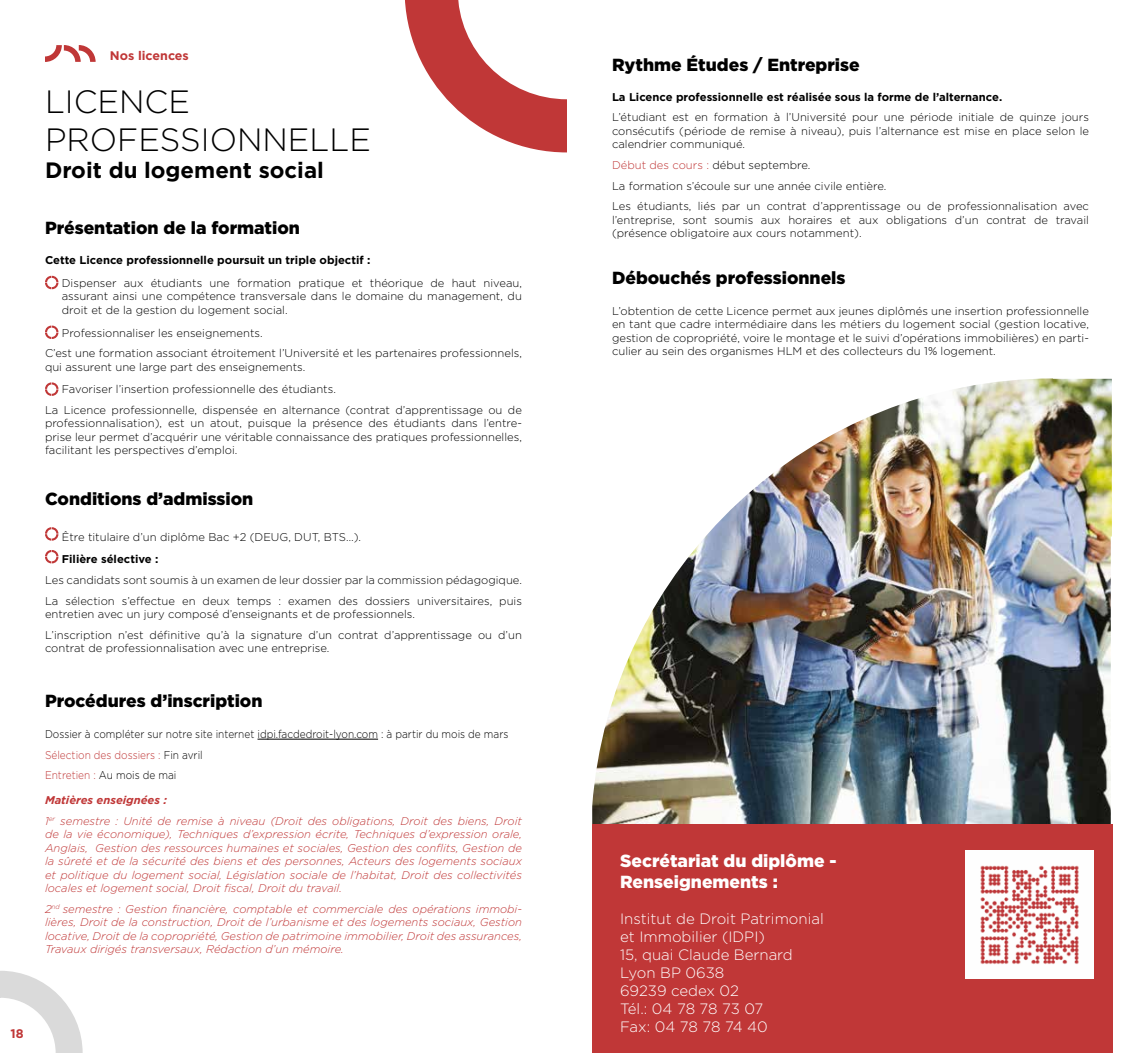
<style>
.page{position:relative;width:1134px;height:1053px;background:#fff}
.page>*{position:absolute;margin:0;border:0;box-sizing:border-box;transform-origin:0 0}
.t1{font:300 32.25px/38.6px "Gotham";color:#000}
.t2{font:700 22.25px "Gotham";color:#000}
.t3{font:900 17.5px "Gotham";color:#000}
.t4{font:900 17.5px/21px "Gotham";color:#fff}
.t5{font:300 15px/18px "Gotham";color:#fff}
.t6{font:700 12.5px "Gotham";color:#c03737}
.t7{font:300 11.25px/13.5px "Gotham";color:#000}
.t8{font:italic 300 11.25px/13.5px "Gotham";color:#c03737;text-align:justify}
.t9{font:300 11.25px/20.6px "Gotham";color:#000;scale:.9 1}
.t10{font:700 11.25px "Gotham";color:#000}
.s1{color:#c03737}
.s2{font-weight:700}
</style>
<div class="page">
<img style="left:592px;top:378px;width:520px;height:446px">
<div style="left:592px;top:824px;width:521px;height:228px;background:#c03737"></div>
<svg style="left:45px;top:45px;width:51px;height:17px"></svg>
<svg style="left:45px;top:276px;width:13px;height:13px"></svg>
<svg style="left:45px;top:325px;width:13px;height:14px"></svg>
<svg style="left:45px;top:382px;width:13px;height:14px"></svg>
<svg style="left:405px;top:0;width:162px;height:152px"></svg>
<svg style="left:45px;top:527px;width:13px;height:13px"></svg>
<svg style="left:45px;top:550px;width:13px;height:13px"></svg>
<hr style="left:257px;top:738px;width:121px;height:1px;background:#000">
<img style="left:966px;top:850px;width:127px;height:128px">
<svg style="left:0;top:971px;width:83px;height:81px"></svg>
<p class="t6" style="left:110px;top:48px;width:81px">Nos licences</p>
<h1 class="t1" style="left:45px;top:81px;width:327px">LICENCE<br>PROFESSIONNELLE</h1>
<h2 class="t2" style="left:45px;top:155px;width:280px">Droit du logement social</h2>
<h3 class="t3" style="left:45px;top:215px;width:256px">Présentation de la formation</h3>
<p class="t10" style="left:45px;top:252px;width:327px">Cette Licence professionnelle poursuit un triple objectif :</p>
<p class="t7" style="left:62px;top:276px;width:462px;text-align:justify">Dispenser aux étudiants une formation pratique et théorique de haut niveau, assurant ainsi une compétence transversale dans le domaine du management, du droit et de la gestion du logement social.</p>
<p class="t7" style="left:45px;top:322px;width:478px;line-height:20.6px;text-indent:17px">Professionnaliser les enseignements.<br>C’est une formation associant étroitement l’Université et les partenaires professionnels,</p>
<p class="t7" style="left:62px;top:355px;width:276px;line-height:22.8px;text-indent:-17px">qui assurent une large part des enseignements.<br>Favoriser l’insertion professionnelle des étudiants.</p>
<p class="t7" style="left:45px;top:403px;width:478px;text-align:justify">La Licence professionnelle, dispensée en alternance (contrat d’apprentissage ou de professionnalisation), est un atout, puisque la présence des étudiants dans l’entre&shy;prise leur permet d’acquérir une véritable connaissance des pratiques professionnelles, facilitant les perspectives d’emploi.</p>
<h3 class="t3" style="left:45px;top:486px;width:210px">Conditions d’admission</h3>
<p class="t7" style="left:62px;top:529px;width:301px">Être titulaire d’un diplôme Bac +2 (DEUG, DUT, BTS…).</p>
<p class="t10" style="left:62px;top:552px;width:98px">Filière sélective :</p>
<p class="t7" style="left:45px;top:569px;width:478px;line-height:20.6px">Les candidats sont soumis à un examen de leur dossier par la commission pédagogique.<br>La sélection s’effectue en deux temps : examen des dossiers universitaires, puis</p>
<p class="t7" style="left:45px;top:603px;width:478px;line-height:20.6px">entretien avec un jury composé d’enseignants et de professionnels.<br>L’inscription n’est définitive qu’à la signature d’un contrat d’apprentissage ou d’un</p>
<p class="t7" style="left:45px;top:641px;width:286px">contrat de professionnalisation avec une entreprise.</p>
<h3 class="t3" style="left:45px;top:689px;width:219px">Procédures d’inscription</h3>
<p class="t9" style="left:45px;top:723px;width:516px">Dossier à compléter sur notre site internet idpi.facdedroit-lyon.com : à partir du mois de mars<br><span class="s1">Sélection des dossiers :</span> Fin avril<br><span class="s1">Entretien :</span> Au mois de mai</p>
<p class="t8" style="left:45px;top:789px;width:478px;line-height:20.6px"><span class="s2">Matières enseignées :<br></span>1<sup>er</sup> semestre : Unité de remise à niveau (Droit des obligations, Droit des biens, Droit</p>
<p class="t8" style="left:45px;top:827px;width:478px">de la vie économique), Techniques d’expression écrite, Techniques d’expression orale, Anglais, Gestion des ressources humaines et sociales, Gestion des conflits, Gestion de la sûreté et de la sécurité des biens et des personnes, Acteurs des logements sociaux et politique du logement social, Législation sociale de l’habitat, Droit des collectivités locales et logement social, Droit fiscal, Droit du travail.</p>
<p class="t8" style="left:45px;top:901px;width:478px">2<sup>nd</sup> semestre : Gestion financière, comptable et commerciale des opérations immobi&shy;lières, Droit de la construction, Droit de l’urbanisme et des logements sociaux, Gestion locative, Droit de la copropriété, Gestion de patrimoine immobilier, Droit des assurances, Travaux dirigés transversaux, Rédaction d’un mémoire.</p>
<p class="t6" style="left:11px;top:1025px;width:15px">18</p>
<h3 class="t3" style="left:612px;top:52px;width:249px">Rythme Études / Entreprise</h3>
<p class="t10" style="left:612px;top:89px;width:392px">La Licence professionnelle est réalisée sous la forme de l’alternance.</p>
<p class="t7" style="left:612px;top:110px;width:478px;text-align:justify">L’étudiant est en formation à l’Université pour une période initiale de quinze jours consécutifs (période de remise à niveau), puis l’alternance est mise en place selon le calendrier communiqué.</p>
<p class="t7" style="left:612px;top:154px;width:478px;line-height:20.6px"><span class="s1">Début des cours :</span> début septembre.<br>La formation s’écoule sur une année civile entière.<br>Les étudiants, liés par un contrat d’apprentissage ou de professionnalisation avec</p>
<p class="t7" style="left:612px;top:213px;width:478px">l’entreprise, sont soumis aux horaires et aux obligations d’un contrat de travail (présence obligatoire aux cours notamment).</p>
<h3 class="t3" style="left:612px;top:266px;width:235px">Débouchés professionnels</h3>
<p class="t7" style="left:612px;top:304px;width:478px;text-align:justify">L’obtention de cette Licence permet aux jeunes diplômés une insertion professionnelle en tant que cadre intermédiaire dans les métiers du logement social (gestion locative, gestion de copropriété, voire le montage et le suivi d’opérations immobilières) en parti&shy;culier au sein des organismes HLM et des collecteurs du 1% logement.</p>
<h3 class="t4" style="left:620px;top:849px;width:218px">Secrétariat du diplôme -<br>Renseignements :</h3>
<h3 class="t5" style="left:620px;top:908px;width:205px">Institut de Droit Patrimonial et Immobilier (IDPI)<br>15, quai Claude Bernard<br>Lyon BP 0638<br>69239 cedex 02<br>Tél.: 04 78 78 73 07<br>Fax: 04 78 78 74 40</h3>
</div>
